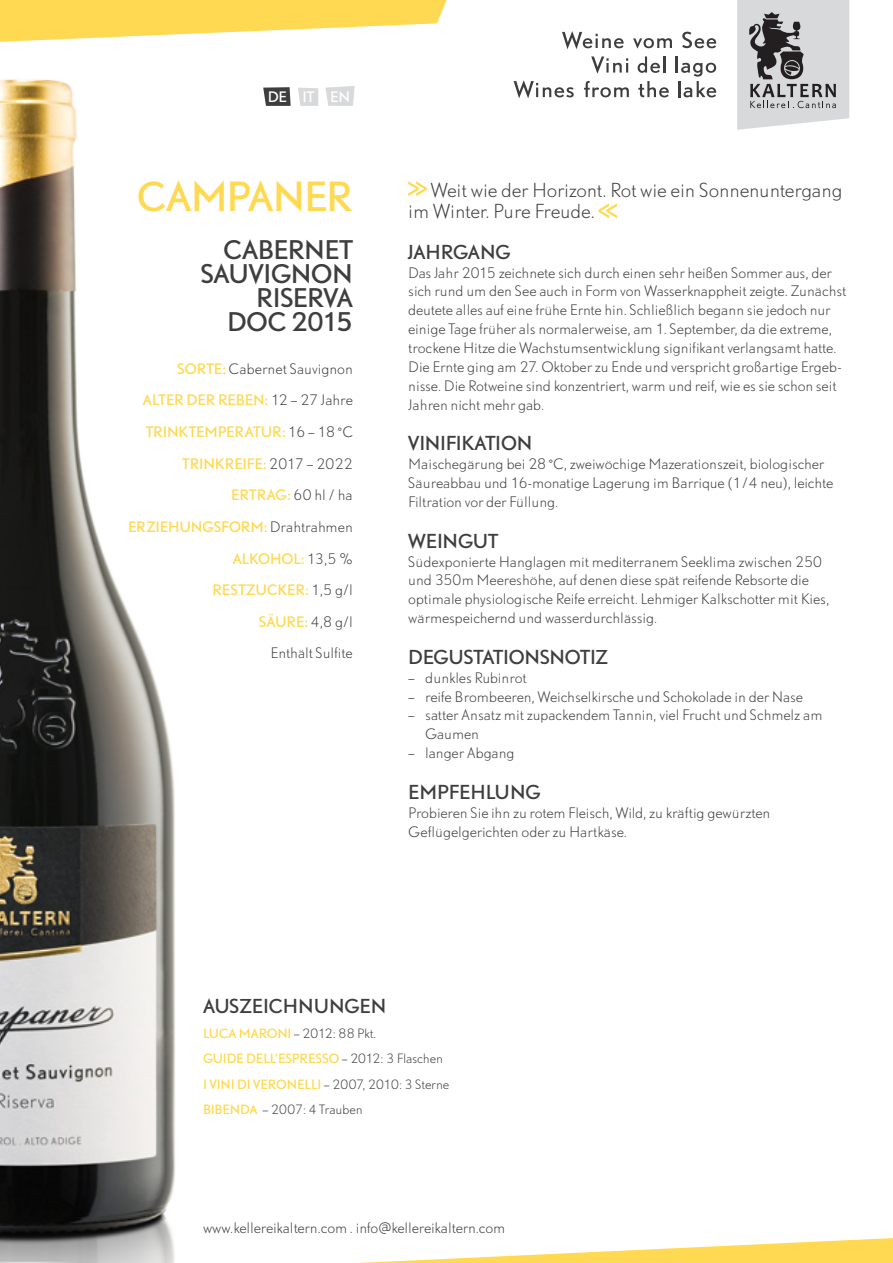
<style>
.page{position:relative;width:893px;height:1263px;background:#fff}
.page>*{position:absolute;margin:0;border:0;box-sizing:border-box;transform-origin:0 0}
.Lage{font:37.5px "DTL Nobel T";letter-spacing:-.03em;color:#fed951}
.Lage-2{font:24px "DTL Nobel T";letter-spacing:-.02em;color:#3e3e3f}
.Untertitel_Text{font:18px "DTL Nobel T";letter-spacing:-.01em;color:#3e3e3f}
.INTRO{font:300 18px/21.6px "DTL Nobel T";letter-spacing:-.015em;color:#3e3e3f}
.Text{font:300 13.5px/18.9px "DTL Nobel T";letter-spacing:-.01em;color:#3e3e3f}
.Kurzinfos{font:13.5px "DTL Nobel T";letter-spacing:-.005em;color:#fed951}
.Kurzinfos-2{font:300 13.5px "DTL Nobel T";color:#3e3e3f}
.t1{font:13.5px "DTL Nobel T";color:#fff}
.Text_Auszeichnungen{font:300 12px "DTL Nobel T";letter-spacing:-.025em;color:#3e3e3f}
.Text_Auszeichnungen-2{font:12px "DTL Nobel T";letter-spacing:-.01em;color:#fed951}
.s1{font-weight:400;color:#fed951}
.s2{font-weight:300;color:#3e3e3f}
</style>
<div class="page">
<svg style="left:0;top:0;width:447px;height:42px"></svg>
<svg style="left:359px;top:1238px;width:534px;height:25px"></svg>
<svg style="left:263px;top:87px;width:28px;height:19px"></svg>
<svg style="left:298px;top:88px;width:20px;height:18px"></svg>
<svg style="left:325px;top:86px;width:30px;height:20px"></svg>
<svg style="left:562px;top:31px;width:62px;height:18px"></svg>
<svg style="left:633px;top:38px;width:39px;height:11px"></svg>
<svg style="left:682px;top:32px;width:34px;height:16px"></svg>
<svg style="left:591px;top:56px;width:37px;height:18px"></svg>
<svg style="left:638px;top:56px;width:27px;height:17px"></svg>
<svg style="left:514px;top:80px;width:60px;height:18px"></svg>
<svg style="left:584px;top:81px;width:45px;height:16px"></svg>
<svg style="left:638px;top:81px;width:31px;height:16px"></svg>
<svg style="left:676px;top:56px;width:40px;height:41px"></svg>
<svg style="left:737px;top:0;width:112px;height:130px;background:#babbbc"></svg>
<img style="left:0;top:79px;width:175px;height:1184px">
<svg style="left:408px;top:181px;width:19px;height:15px"></svg>
<svg style="left:598px;top:203px;width:19px;height:15px"></svg>
<p class="t1" style="left:268px;top:87px;width:84px">DE IT EN</p>
<p class="Lage" style="left:137px;top:170px;width:217px">CAMPANER</p>
<p class="Lage-2" style="left:223px;top:233px;width:131px">CABERNET</p>
<p class="Lage-2" style="left:200px;top:257px;width:154px">SAUVIGNON</p>
<p class="Lage-2" style="left:256px;top:281px;width:98px">RISERVA</p>
<p class="Lage-2" style="left:227px;top:305px;width:127px">DOC 2015</p>
<p class="Kurzinfos-2" style="left:177px;top:360px;width:177px"><span class="s1">SORTE:</span> Cabernet Sauvignon</p>
<p class="Kurzinfos" style="left:143px;top:391px;width:212px">ALTER DER REBEN: <span class="s2">12 – 27 Jahre</span></p>
<p class="Kurzinfos" style="left:146px;top:422px;width:209px">TRINKTEMPERATUR: <span class="s2">16 – 18 °C</span></p>
<p class="Kurzinfos" style="left:182px;top:454px;width:172px">TRINKREIFE: <span class="s2">2017 – 2022</span></p>
<p class="Kurzinfos" style="left:231px;top:486px;width:123px">ERTRAG: <span class="s2">60 hl / ha</span></p>
<p class="Kurzinfos" style="left:128px;top:517px;width:226px">ERZIEHUNGSFORM: <span class="s2">Drahtrahmen</span></p>
<p class="Kurzinfos" style="left:233px;top:549px;width:122px">ALKOHOL: <span class="s2">13,5 %</span></p>
<p class="Kurzinfos" style="left:212px;top:581px;width:142px">RESTZUCKER: <span class="s2">1,5 g/l</span></p>
<p class="Kurzinfos" style="left:259px;top:612px;width:96px">SÄURE: <span class="s2">4,8 g/l</span></p>
<p class="Text" style="left:271px;top:644px;width:84px">Enthält Sulfite</p>
<p class="INTRO" style="left:408px;top:179px;width:436px;text-indent:22px">Weit wie der Horizont. Rot wie ein Sonnenuntergang im Winter. Pure Freude.</p>
<p class="Untertitel_Text" style="left:408px;top:239px;width:104px">JAHRGANG</p>
<p class="Text" style="left:408px;top:263px;width:440px">Das Jahr 2015 zeichnete sich durch einen sehr heißen Sommer aus, der sich rund um den See auch in Form von Wasserknappheit zeigte. Zunächst deutete alles auf eine frühe Ernte hin. Schließlich begann sie jedoch nur einige Tage früher als normalerweise, am 1. September, da die extreme, trockene Hitze die Wachstumsentwicklung signifikant verlangsamt hatte.</p>
<p class="Text" style="left:408px;top:357px;width:435px">Die Ernte ging am 27. Oktober zu Ende und verspricht großartige Ergeb&shy;nisse. Die Rotweine sind konzentriert, warm und reif, wie es sie schon seit<br>Jahren nicht mehr gab.</p>
<p class="Untertitel_Text" style="left:408px;top:431px;width:126px">VINIFIKATION</p>
<p class="Text" style="left:408px;top:454px;width:427px">Maischegärung bei 28 °C, zweiwöchige Mazerationszeit, biologischer<br>Säureabbau und 16-monatige Lagerung im Barrique (1/4 neu), leichte<br>Filtration vor der Füllung.</p>
<p class="Untertitel_Text" style="left:408px;top:528px;width:92px">WEINGUT</p>
<p class="Text" style="left:408px;top:552px;width:423px">Südexponierte Hanglagen mit mediterranem Seeklima zwischen 250 und 350m Meereshöhe, auf denen diese spät reifende Rebsorte die optimale physiologische Reife erreicht. Lehmiger Kalkschotter mit Kies, wärmespeichernd und wasserdurchlässig.</p>
<p class="Untertitel_Text" style="left:408px;top:644px;width:201px">DEGUSTATIONSNOTIZ</p>
<p class="Text" style="left:408px;top:668px;width:120px">– dunkles Rubinrot</p>
<p class="Text" style="left:408px;top:687px;width:396px">– reife Brombeeren, Weichselkirsche und Schokolade in der Nase</p>
<p class="Text" style="left:425px;top:706px;width:399px;text-indent:-17px">– satter Ansatz mit zupackendem Tannin, viel Frucht und Schmelz am<br>Gaumen</p>
<p class="Text" style="left:408px;top:743px;width:108px">– langer Abgang</p>
<p class="Untertitel_Text" style="left:408px;top:779px;width:134px">EMPFEHLUNG</p>
<p class="Text" style="left:408px;top:803px;width:364px">Probieren Sie ihn zu rotem Fleisch, Wild, zu kräftig gewürzten<br>Geflügelgerichten oder zu Hartkäse.</p>
<p class="Untertitel_Text" style="left:203px;top:993px;width:185px">AUSZEICHNUNGEN</p>
<p class="Text_Auszeichnungen" style="left:203px;top:1026px;width:175px"><span class="s1">LUCA MARONI</span> – 2012: 88 Pkt.</p>
<p class="Text_Auszeichnungen-2" style="left:203px;top:1050px;width:241px">GUIDE DELL’ESPRESSO <span class="s2">– 2012: 3 Flaschen</span></p>
<p class="Text_Auszeichnungen" style="left:203px;top:1076px;width:248px"><span class="s1">I VINI DI VERONELLI</span> – 2007, 2010: 3 Sterne</p>
<p class="Text_Auszeichnungen" style="left:203px;top:1101px;width:161px"><span class="s1">BIBENDA</span> – 2007: 4 Trauben</p>
<p class="Text" style="left:203px;top:1218px;width:304px">www.kellereikaltern.com . info@kellereikaltern.com</p>
</div>
